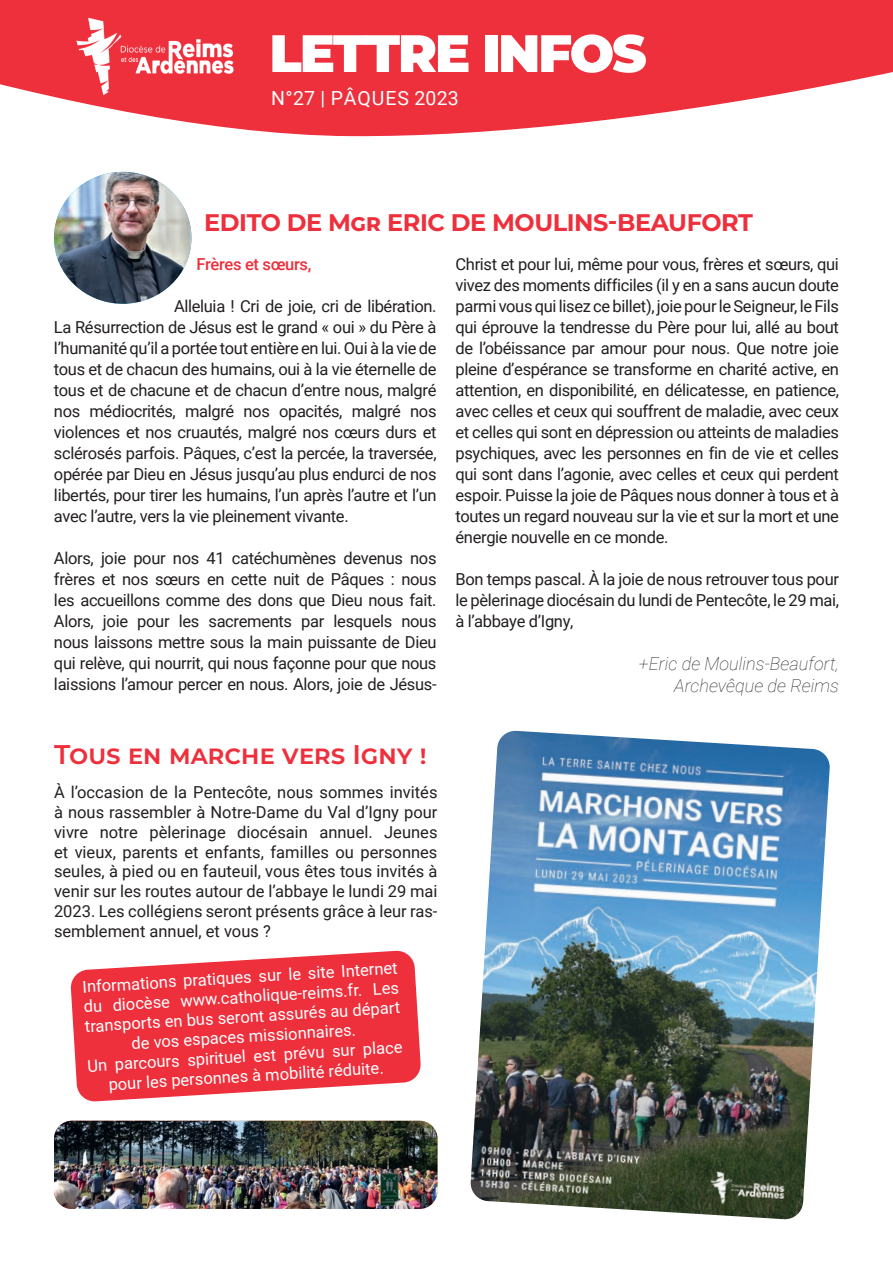
<style>
.page{position:relative;width:893px;height:1263px;background:#fff}
.page>*{position:absolute;margin:0;border:0;box-sizing:border-box;transform-origin:0 0}
.t1{font:900 52.5px "Montserrat";letter-spacing:-.04em;color:#fff}
.t2{font:600 27px "Montserrat";letter-spacing:-.01em;color:#ee2f3c}
.t3{font:700 24px "Montserrat";letter-spacing:-.02em;color:#ee2f3c}
.t4{font:19.5px "Roboto";letter-spacing:.045em;color:#fff}
.t5{font:italic 100 18px/21.6px "Roboto";color:#231f20;text-align:right}
.t6{font:16.5px/21px "Roboto";letter-spacing:-.02em;color:#231f20;text-align:justify}
.t7{font:16.5px/19.8px "Roboto";color:#fff;text-align:center}
.t8{font:500 16.5px "Roboto";letter-spacing:-.02em;color:#ee2f3c}
</style>
<div class="page">
<svg style="left:70px;top:950px;width:351px;height:152px;fill:#ee2f3c"></svg>
<div style="left:0;top:0;width:893px;height:72px;background:#ee2f3c"></div>
<img style="left:0;top:72px;width:893px;height:65px">
<img style="left:54px;top:172px;width:137px;height:132px">
<img style="left:54px;top:12px;width:196px;height:88px">
<img style="left:470px;top:731px;width:360px;height:489px">
<img style="left:54px;top:1121px;width:383px;height:88px">
<h1 class="t1" style="left:269px;top:14px;width:379px">LETTRE INFOS</h1>
<p class="t4" style="left:271px;top:85px;width:189px">N°27 | PÂQUES 2023</p>
<h3 class="t3" style="left:204px;top:205px;width:550px">EDITO DE Mgr ERIC DE MOULINS-BEAUFORT</h3>
<p class="t8" style="left:196px;top:253px;width:116px">Frères et sœurs,</p>
<p class="t6" style="left:54px;top:295px;width:384px;text-indent:120px">Alleluia ! Cri de joie, cri de libération.<br>La Résurrection de Jésus est le grand « oui » du Père à l’humanité qu’il a portée tout entière en lui. Oui à la vie de tous et de chacun des humains, oui à la vie éternelle de tous et de chacune et de chacun d’entre nous, malgré nos médiocrités, malgré nos opacités, malgré nos violences et nos cruautés, malgré nos cœurs durs et sclérosés parfois. Pâques, c’est la percée, la traversée, opérée par Dieu en Jésus jusqu’au plus endurci de nos libertés, pour tirer les humains, l’un après l’autre et l’un avec l’autre, vers la vie pleinement vivante.</p>
<p class="t6" style="left:54px;top:547px;width:384px">Alors, joie pour nos 41 catéchumènes devenus nos frères et nos sœurs en cette nuit de Pâques : nous les accueillons comme des dons que Dieu nous fait.<br>Alors, joie pour les sacrements par lesquels nous nous laissons mettre sous la main puissante de Dieu qui relève, qui nourrit, qui nous façonne pour que nous laissions l’amour percer en nous. Alors, joie de Jésus-</p>
<p class="t6" style="left:455px;top:253px;width:385px">Christ et pour lui, même pour vous, frères et sœurs, qui vivez des moments difficiles (il y en a sans aucun doute parmi vous qui lisez ce billet), joie pour le Seigneur, le Fils qui éprouve la tendresse du Père pour lui, allé au bout de l’obéissance par amour pour nous. Que notre joie pleine d’espérance se transforme en charité active, en attention, en disponibilité, en délicatesse, en patience, avec celles et ceux qui souffrent de maladie, avec ceux et celles qui sont en dépression ou atteints de maladies psychiques, avec les personnes en fin de vie et celles qui sont dans l’agonie, avec celles et ceux qui perdent espoir. Puisse la joie de Pâques nous donner à tous et à toutes un regard nouveau sur la vie et sur la mort et une énergie nouvelle en ce monde.</p>
<p class="t6" style="left:455px;top:568px;width:385px">Bon temps pascal. À la joie de nous retrouver tous pour le pèlerinage diocésain du lundi de Pentecôte, le 29 mai, à l’abbaye d’Igny,</p>
<p class="t5" style="left:639px;top:652px;width:202px">+Eric de Moulins-Beaufort,<br>Archevêque de Reims</p>
<h2 class="t2" style="left:54px;top:736px;width:375px">Tous en marche vers Igny !</h2>
<p class="t6" style="left:54px;top:782px;width:385px;line-height:19.8px">À l’occasion de la Pentecôte, nous sommes invités à nous rassembler à Notre-Dame du Val d’Igny pour vivre notre pèlerinage diocésain annuel. Jeunes et vieux, parents et enfants, familles ou personnes seules, à pied ou en fauteuil, vous êtes tous invités à venir sur les routes autour de l’abbaye le lundi 29 mai 2023. Les collégiens seront présents grâce à leur ras&shy;semblement annuel, et vous ?</p>
<p class="t7" style="left:82px;top:975px;width:318px;rotate:-3deg">Informations pratiques sur le site Internet du diocèse www.catholique-reims.fr. Les transports en bus seront assurés au départ de vos espaces missionnaires.<br>Un parcours spirituel est prévu sur place pour les personnes à mobilité réduite.</p>
</div>
